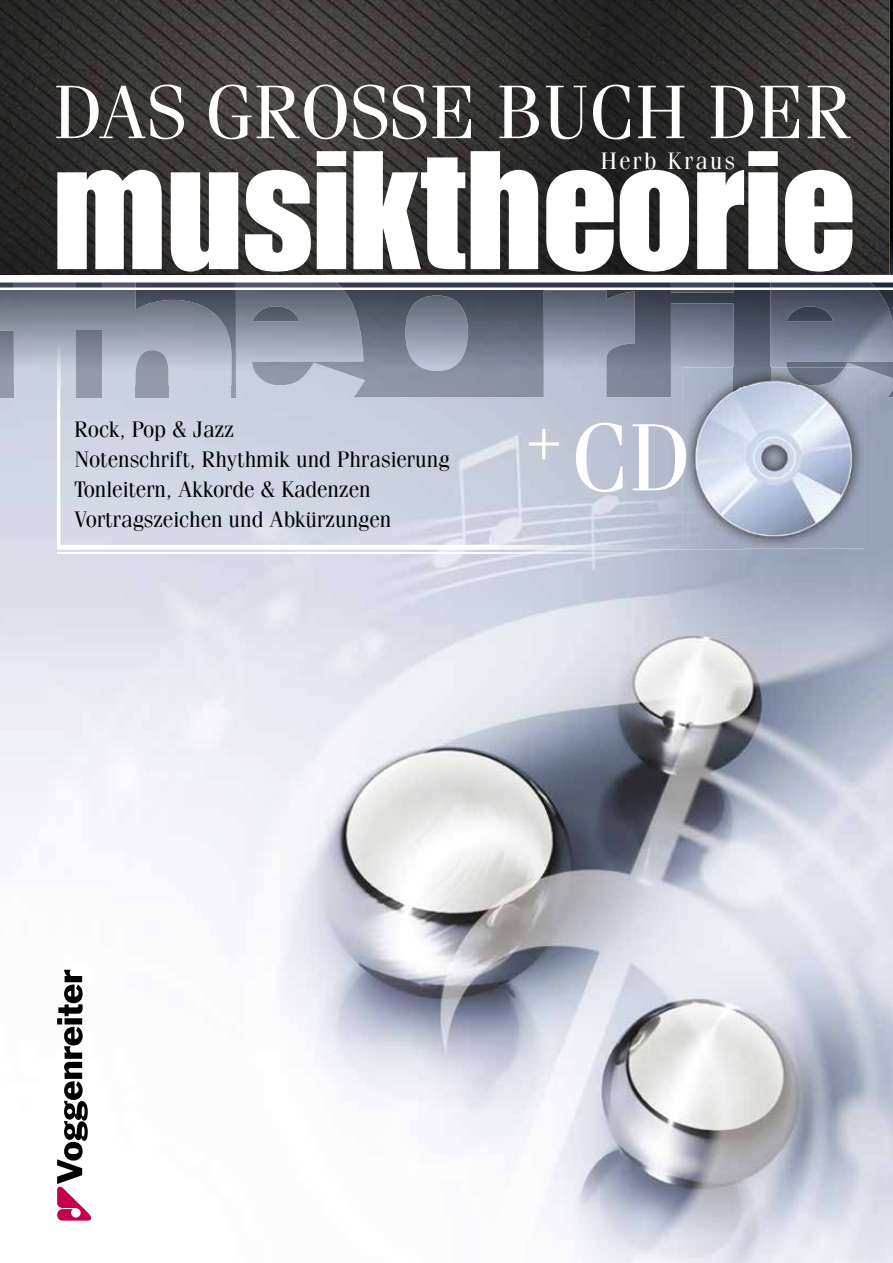
<style>
.page{position:relative;width:893px;height:1263px;background:#fff}
.page>*{position:absolute;margin:0;border:0;box-sizing:border-box;transform-origin:0 0}
.t1{font:165.15px "Impact";color:#fff}
.t2{font:96px "Cg Fenice";color:#fff}
.t3{font:76.05px "Cg Fenice";color:#fff}
.t4{font:23.85px "Cg Fenice";letter-spacing:.1em;color:#fff}
.t5{font:22.5px/30px "Cg Fenice";color:#000}
.t6{font:21px "Cg Fenice";color:#000}
</style>
<div class="page">
<img style="left:0;top:385px;width:893px;height:878px">
<img style="left:14px;top:282px;width:121px;height:103px">
<img style="left:864px;top:0;width:29px;height:385px">
<img style="left:236px;top:282px;width:16px;height:103px">
<img style="left:770px;top:282px;width:16px;height:85px">
<img style="left:0;top:0;width:889px;height:275px">
<img style="left:57px;top:545px;width:626px;height:4px">
<img style="left:57px;top:552px;width:686px;height:2px">
<img style="left:57px;top:313px;width:3px;height:232px">
<svg style="left:888px;top:390px;width:5px;height:7px"></svg>
<img style="left:786px;top:274px;width:107px;height:104px">
<svg style="left:861px;top:274px;width:28px;height:1px"></svg>
<img style="left:275px;top:385px;width:396px;height:12px">
<img style="left:252px;top:282px;width:518px;height:103px">
<img style="left:327px;top:274px;width:443px;height:1px">
<svg style="left:231px;top:385px;width:5px;height:12px"></svg>
<img style="left:135px;top:274px;width:101px;height:111px">
<img style="left:77px;top:282px;width:25px;height:5px">
<svg style="left:77px;top:274px;width:25px;height:1px"></svg>
<img style="left:0;top:282px;width:14px;height:115px">
<svg style="left:0;top:274px;width:14px;height:1px"></svg>
<img style="left:253px;top:306px;width:580px;height:15px">
<img style="left:77px;top:330px;width:25px;height:67px">
<img style="left:135px;top:350px;width:33px;height:47px">
<svg style="left:55px;top:970px;width:38px;height:251px"></svg>
<img style="left:683px;top:367px;width:181px;height:182px">
<img style="left:683px;top:545px;width:60px;height:4px">
<img style="left:787px;top:367px;width:77px;height:18px">
<img style="left:733px;top:367px;width:37px;height:30px">
<div style="left:0;top:275px;width:893px;height:7px;background:#fff"></div>
<hr style="left:0;top:287px;width:893px;height:3px;background:#fff">
<h3 class="t3" style="left:53px;top:80px;width:800px">DAS GROSSE BUCH DER</h3>
<h1 class="t1" style="left:53px;top:115px;width:803px">musiktheorie</h1>
<p class="t4" style="left:600px;top:151px;width:136px">Herb Kraus</p>
<p class="t5" style="left:74px;top:417px;width:377px">Rock, Pop &amp; Jazz<br>Notenschrift, Rhythmik und Phrasierung<br>Tonleitern, Akkorde &amp; Kadenzen<br>Vortragszeichen und Abkurzungen</p>
<p class="t6" style="left:306px;top:498px;width:12px">..</p>
<h2 class="t2" style="left:516px;top:417px;width:176px"><sup>+</sup>CD</h2>
</div>
